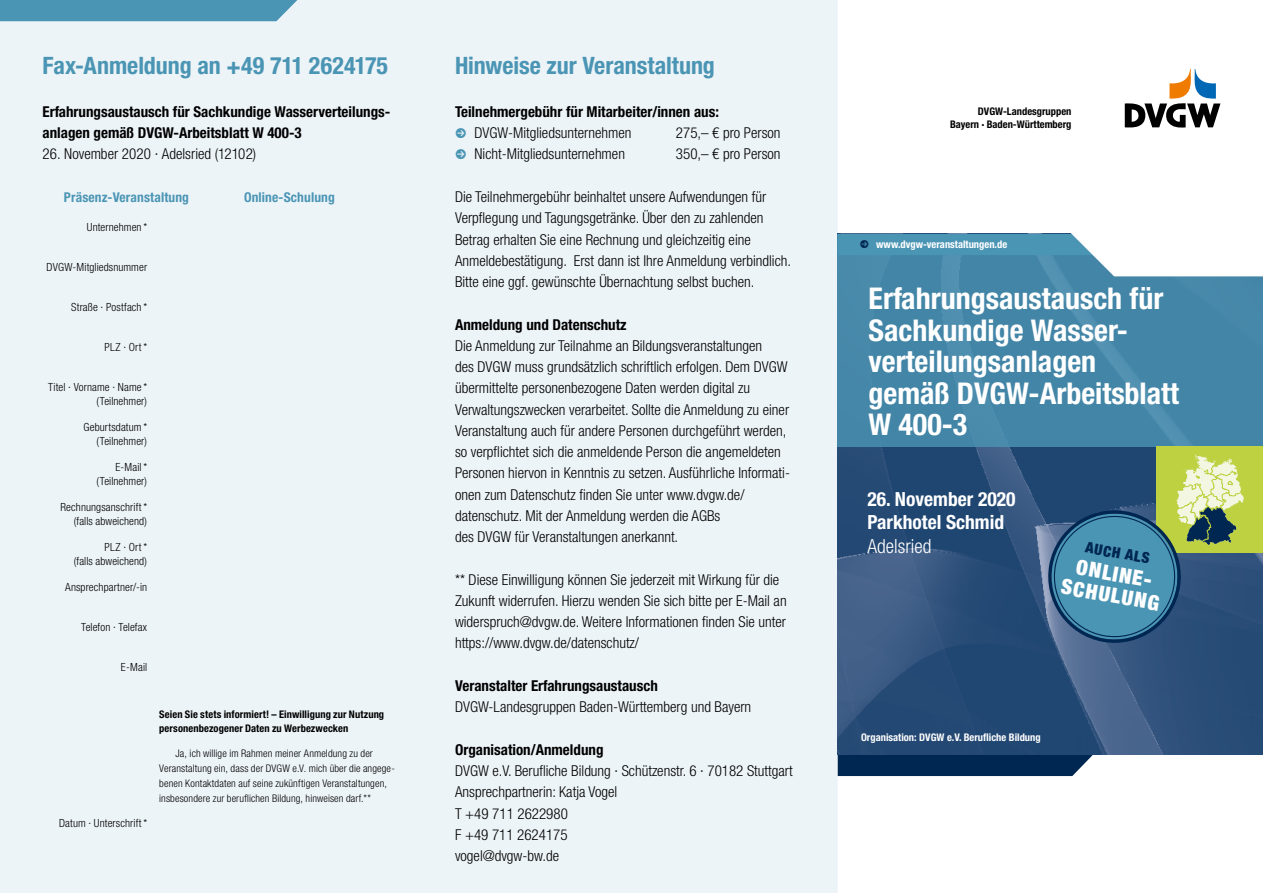
<style>
.page{position:relative;width:1263px;height:893px;background:#fff}
.page>*{position:absolute;margin:0;border:0;box-sizing:border-box;transform-origin:0 0}
.t1{font:700 condensed 30px/31.5px "Helvetica Neue LT Pro";color:#fff}
.t2{font:700 condensed 24px "Helvetica Neue LT Pro";letter-spacing:-.005em;color:#4b95b4}
.DVGW_Subheadline_77{font:900 condensed 21px "Helvetica Neue LT Std";color:#fff}
.t3{font:700 condensed 19.5px "Helvetica Neue LT Pro";color:#fff}
.t4{font:300 condensed 19.5px "Helvetica Neue LT Pro";color:#fff}
.t5{font:300 condensed 15px/21.3px "Helvetica Neue LT Std";color:#000}
.t6{font:700 condensed 15px/21.3px "Helvetica Neue LT Pro";color:#000}
.Fließtext{font:300 condensed 15px "Helvetica Neue LT Pro";color:#000}
.t7{font:700 condensed 15px "Helvetica Neue LT Std";color:#000}
.DVGW_Subheadline_77-2{font:900 condensed 15px "Helvetica Neue LT Std";color:#002752}
.t8{font:700 condensed 13.5px "Helvetica Neue LT Pro";letter-spacing:.01em;color:#4b95b4}
._10_Fließtext{font:12px "Dingbats 2 Arrows 1 OT";color:#002752}
.Fließtext-2{font:300 condensed 11.25px/13.5px "Helvetica Neue LT Std";letter-spacing:.01em;color:#000;text-align:right}
.Fließtext-3{font:300 condensed 10.5px/15px "Helvetica Neue LT Std";letter-spacing:.01em;color:#000}
.Fließtext-4{font:700 condensed 10.5px/13.5px "Helvetica Neue LT Std";letter-spacing:.01em;color:#000}
.www_außen{font:700 condensed 10.5px "Helvetica Neue LT Pro";color:#fff}
.Logo_Schriftzug{font:700 condensed 10.5px "Helvetica Neue LT Pro";color:#000}
.s1{color:#4b95b4}
</style>
<div class="page">
<div style="left:0;top:0;width:838px;height:893px;background:#edf4f8"></div>
<div style="left:0;top:0;width:297px;height:21px;background:#4b95b4"></div>
<div style="left:838px;top:755px;width:255px;height:21px;background:#002752"></div>
<img style="left:838px;top:446px;width:425px;height:309px">
<div style="left:838px;top:234px;width:425px;height:212px;background:#4285a6"></div>
<svg style="left:1125px;top:69px;width:95px;height:59px"></svg>
<svg style="left:838px;top:233px;width:425px;height:43px"></svg>
<div style="left:1157px;top:446px;width:106px;height:107px;background:#bdd141"></div>
<svg style="left:1041px;top:454px;width:203px;height:192px;background:#527d88"></svg>
<p class="t2" style="left:43px;top:52px;width:347px">Fax-Anmeldung an +49 711 2624175</p>
<p class="t6" style="left:43px;top:101px;width:349px">Erfahrungsaustausch für Sachkundige Wasserverteilungs&shy;anlagen gemäß DVGW-Arbeitsblatt W 400-3</p>
<p class="Fließtext" style="left:43px;top:146px;width:215px">26. November 2020 · Adelsried (12102)</p>
<p class="t8" style="left:64px;top:189px;width:127px">Präsenz-Veranstaltung</p>
<p class="t8" style="left:244px;top:189px;width:92px">Online-Schulung</p>
<p class="Fließtext-2" style="left:87px;top:220px;width:62px">Unternehmen *</p>
<p class="Fließtext-2" style="left:47px;top:260px;width:102px">DVGW-Mitgliedsnummer</p>
<p class="Fließtext-2" style="left:71px;top:300px;width:78px">Straße · Postfach *</p>
<p class="Fließtext-2" style="left:104px;top:340px;width:44px">PLZ · Ort*</p>
<p class="Fließtext-2" style="left:48px;top:380px;width:100px">Titel · Vorname · Name * (Teilnehmer)</p>
<p class="Fließtext-2" style="left:83px;top:420px;width:65px">Geburtsdatum* (Teilnehmer)</p>
<p class="Fließtext-2" style="left:97px;top:460px;width:52px">E-Mail* (Teilnehmer)</p>
<p class="Fließtext-2" style="left:60px;top:500px;width:88px">Rechnungsanschrift*</p>
<p class="Fließtext-2" style="left:74px;top:514px;width:75px">(falls abweichend)</p>
<p class="Fließtext-2" style="left:104px;top:540px;width:44px">PLZ · Ort*</p>
<p class="Fließtext-2" style="left:74px;top:554px;width:75px">(falls abweichend)</p>
<p class="Fließtext-2" style="left:65px;top:580px;width:84px">Ansprechpartner/-in</p>
<p class="Fließtext-2" style="left:81px;top:620px;width:68px">Telefon · Telefax</p>
<p class="Fließtext-2" style="left:121px;top:660px;width:28px">E-Mail</p>
<p class="Fließtext-2" style="left:59px;top:816px;width:90px">Datum · Unterschrift*</p>
<p class="Fließtext-4" style="left:159px;top:708px;width:226px">Seien Sie stets informiert! – Einwilligung zur Nutzung personenbezogener Daten zu Werbezwecken</p>
<p class="Fließtext-3" style="left:159px;top:746px;width:237px;text-indent:16px">Ja, ich willige im Rahmen meiner Anmeldung zu der Veranstaltung ein, dass der DVGW e.V. mich über die angege&shy;benen Kontaktdaten auf seine zukünftigen Veranstaltungen, insbesondere zur beruflichen Bildung, hinweisen darf.**</p>
<p class="t2" style="left:455px;top:52px;width:261px">Hinweise zur Veranstaltung</p>
<p class="t6" style="left:455px;top:101px;width:265px">Teilnehmergebühr für Mitarbeiter/innen aus:</p>
<p class="Fließtext" style="left:455px;top:124px;width:178px"><span class="s1">●</span> DVGW-Mitgliedsunternehmen</p>
<p class="Fließtext" style="left:676px;top:124px;width:106px">275,– € pro Person</p>
<p class="Fließtext" style="left:455px;top:146px;width:171px"><span class="s1">●</span> Nicht-Mitgliedsunternehmen</p>
<p class="Fließtext" style="left:676px;top:146px;width:106px">350,– € pro Person</p>
<p class="t5" style="left:455px;top:186px;width:338px">Die Teilnehmergebühr beinhaltet unsere Aufwendungen für Verpflegung und Tagungsgetränke. Über den zu zahlenden Betrag erhalten Sie eine Rechnung und gleichzeitig eine Anmeldebestätigung. Erst dann ist Ihre Anmeldung verbindlich.<br>Bitte eine ggf. gewünschte Übernachtung selbst buchen.</p>
<p class="t7" style="left:455px;top:315px;width:173px">Anmeldung und Datenschutz</p>
<p class="t5" style="left:455px;top:335px;width:334px">Die Anmeldung zur Teilnahme an Bildungsveranstaltungen<br>des DVGW muss grundsätzlich schriftlich erfolgen. Dem DVGW</p>
<p class="t5" style="left:455px;top:377px;width:336px">übermittelte personenbezogene Daten werden digital zu<br>Verwaltungszwecken verarbeitet. Sollte die Anmeldung zu einer</p>
<p class="t5" style="left:455px;top:420px;width:333px">Veranstaltung auch für andere Personen durchgeführt werden,</p>
<p class="t5" style="left:455px;top:441px;width:327px">so verpflichtet sich die anmeldende Person die angemeldeten</p>
<p class="t5" style="left:455px;top:462px;width:336px">Personen hiervon in Kenntnis zu setzen. Ausführliche Informati&shy;onen zum Datenschutz finden Sie unter www.dvgw.de/ datenschutz. Mit der Anmeldung werden die AGBs<br>des DVGW für Veranstaltungen anerkannt.</p>
<p class="t5" style="left:455px;top:569px;width:326px">** Diese Einwilligung können Sie jederzeit mit Wirkung für die</p>
<p class="t5" style="left:455px;top:590px;width:333px">Zukunft widerrufen. Hierzu wenden Sie sich bitte per E-Mail an</p>
<p class="t5" style="left:455px;top:611px;width:332px">widerspruch@dvgw.de. Weitere Informationen finden Sie unter</p>
<p class="t5" style="left:455px;top:632px;width:186px">https://www.dvgw.de/datenschutz/</p>
<p class="t7" style="left:455px;top:677px;width:204px">Veranstalter Erfahrungsaustausch</p>
<p class="t5" style="left:455px;top:696px;width:298px">DVGW-Landesgruppen Baden-Württemberg und Bayern</p>
<p class="t7" style="left:455px;top:740px;width:150px">Organisation/Anmeldung</p>
<p class="t5" style="left:455px;top:760px;width:339px">DVGW e.V. Berufliche Bildung · Schützenstr. 6 · 70182 Stuttgart</p>
<p class="t5" style="left:455px;top:781px;width:164px">Ansprechpartnerin: Katja Vogel</p>
<p class="t5" style="left:455px;top:802px;width:114px">T +49 711 2622980</p>
<p class="t5" style="left:455px;top:824px;width:114px">F +49 711 2624175</p>
<p class="t5" style="left:455px;top:845px;width:106px">vogel@dvgw-bw.de</p>
<p class="Logo_Schriftzug" style="left:978px;top:105px;width:95px">DVGW-Landesgruppen</p>
<p class="Logo_Schriftzug" style="left:950px;top:118px;width:123px">Bayern · Baden-Württemberg</p>
<p class="_10_Fließtext" style="left:860px;top:237px;width:11px">●</p>
<p class="www_außen" style="left:876px;top:238px;width:133px">www.dvgw-veranstaltungen.de</p>
<p class="t1" style="left:868px;top:283px;width:312px">Erfahrungsaustausch für<br>Sachkundige Wasser&shy;verteilungsanlagen gemäß DVGW-Arbeitsblatt<br>W 400-3</p>
<p class="t3" style="left:867px;top:487px;width:149px">26. November 2020</p>
<p class="t3" style="left:867px;top:511px;width:138px">Parkhotel Schmid</p>
<p class="t4" style="left:867px;top:535px;width:65px">Adelsried</p>
<p class="DVGW_Subheadline_77-2" style="left:1087px;top:538px;width:67px;rotate:10deg">AUCH ALS</p>
<p class="DVGW_Subheadline_77" style="left:1079px;top:554px;width:81px;rotate:10deg">ONLINE-</p>
<p class="DVGW_Subheadline_77" style="left:1064px;top:573px;width:101px;rotate:10deg">SCHULUNG</p>
<p class="www_außen" style="left:861px;top:731px;width:181px">Organisation: DVGW e.V. Berufliche Bildung</p>
</div>
